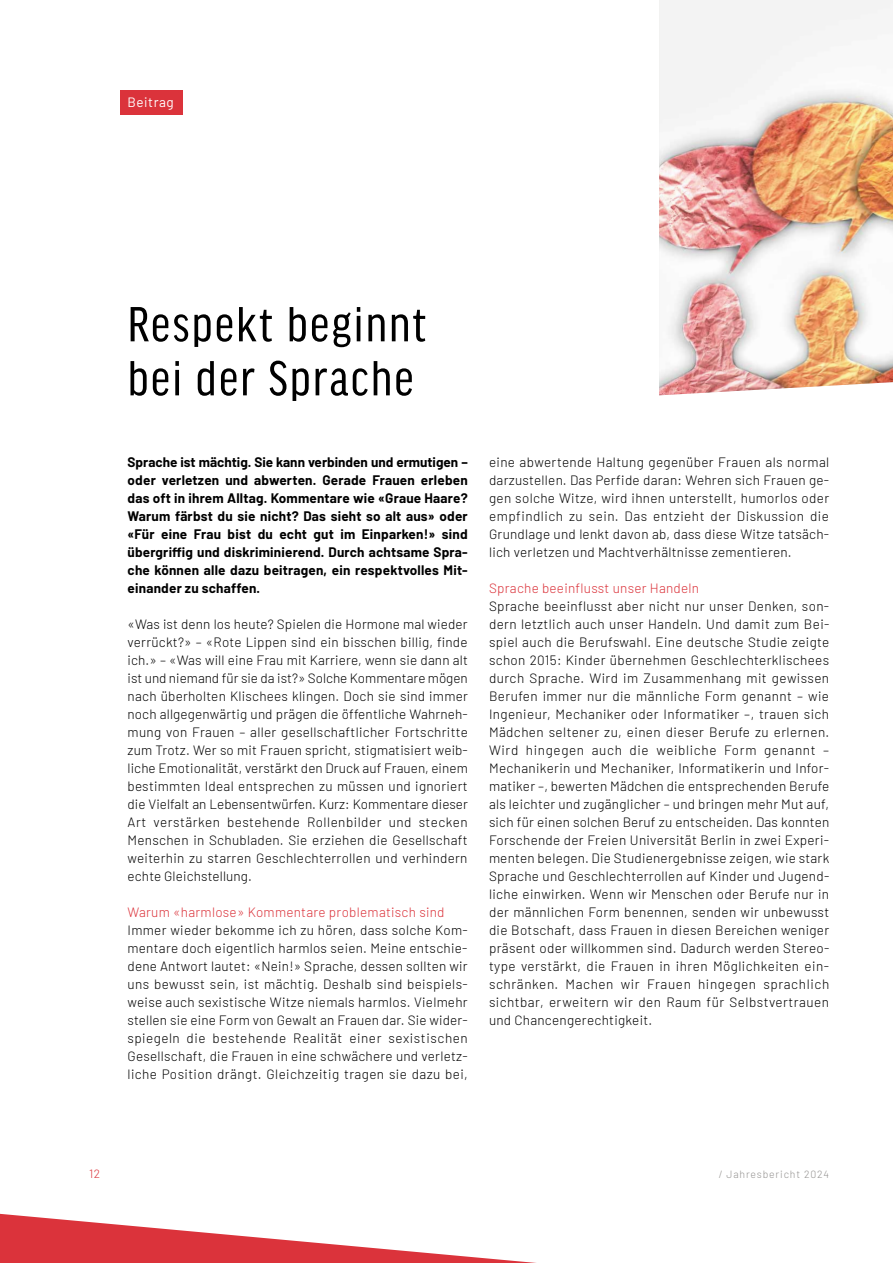
<style>
.page{position:relative;width:893px;height:1263px;background:#fff}
.page>*{position:absolute;margin:0;border:0;box-sizing:border-box;transform-origin:0 0}
.t1{font:condensed 52.5px/54px "Good Headline Pro";letter-spacing:.04em;color:#000}
.t2{font:300 13.5px/18px "Barlow";letter-spacing:.02em;color:#000;text-align:justify}
.t3{font:700 13.5px/18px "Barlow";letter-spacing:.015em;color:#000;text-align:justify}
.t4{font:300 13.5px "Barlow";letter-spacing:.02em;color:#db333b}
.t5{font:13.5px "Barlow";letter-spacing:.04em;color:#fff}
.t6{font:300 12px "Barlow";color:#db333b}
.t7{font:300 10.5px "Barlow";letter-spacing:.08em;color:#949290}
</style>
<div class="page">
<img style="left:659px;top:0;width:234px;height:395px">
<svg style="left:0;top:1213px;width:536px;height:50px"></svg>
<div style="left:120px;top:90px;width:62px;height:25px;background:#db333b"></div>
<p class="t5" style="left:128px;top:93px;width:48px">Beitrag</p>
<h1 class="t1" style="left:128px;top:297px;width:300px">Respekt beginnt bei der Sprache</h1>
<p class="t3" style="left:128px;top:452px;width:342px">Sprache ist mächtig. Sie kann verbinden und ermutigen – oder verletzen und abwerten. Gerade Frauen erleben das oft in ihrem Alltag. Kommentare wie «Graue Haare?<br>Warum färbst du sie nicht? Das sieht so alt aus» oder «Für eine Frau bist du echt gut im Einparken!» sind übergriffig und diskriminierend. Durch achtsame Spra&shy;che können alle dazu beitragen, ein respektvolles Mit&shy;einander zu schaffen.</p>
<p class="t2" style="left:128px;top:614px;width:342px">«Was ist denn los heute? Spielen die Hormone mal wieder verrückt?» – «Rote Lippen sind ein bisschen billig, finde ich.» – «Was will eine Frau mit Karriere, wenn sie dann alt ist und niemand für sie da ist?» Solche Kommentare mögen nach überholten Klischees klingen. Doch sie sind immer noch allgegenwärtig und prägen die öffentliche Wahrneh&shy;mung von Frauen – aller gesellschaftlicher Fortschritte zum Trotz. Wer so mit Frauen spricht, stigmatisiert weib&shy;liche Emotionalität, verstärkt den Druck auf Frauen, einem bestimmten Ideal entsprechen zu müssen und ignoriert die Vielfalt an Lebensentwürfen. Kurz: Kommentare dieser Art verstärken bestehende Rollenbilder und stecken Menschen in Schubladen. Sie erziehen die Gesellschaft weiterhin zu starren Geschlechterrollen und verhindern echte Gleichstellung.</p>
<p class="t4" style="left:128px;top:903px;width:318px">Warum «harmlose» Kommentare problematisch sind</p>
<p class="t2" style="left:128px;top:920px;width:342px">Immer wieder bekomme ich zu hören, dass solche Kom&shy;mentare doch eigentlich harmlos seien. Meine entschie&shy;dene Antwort lautet: «Nein!» Sprache, dessen sollten wir uns bewusst sein, ist mächtig. Deshalb sind beispiels&shy;weise auch sexistische Witze niemals harmlos. Vielmehr stellen sie eine Form von Gewalt an Frauen dar. Sie wider&shy;spiegeln die bestehende Realität einer sexistischen Gesellschaft, die Frauen in eine schwächere und verletz&shy;liche Position drängt. Gleichzeitig tragen sie dazu bei,</p>
<p class="t2" style="left:489px;top:452px;width:342px">eine abwertende Haltung gegenüber Frauen als normal darzustellen. Das Perfide daran: Wehren sich Frauen ge&shy;gen solche Witze, wird ihnen unterstellt, humorlos oder empfindlich zu sein. Das entzieht der Diskussion die Grundlage und lenkt davon ab, dass diese Witze tatsäch&shy;lich verletzen und Machtverhältnisse zementieren.</p>
<p class="t4" style="left:489px;top:579px;width:212px">Sprache beeinflusst unser Handeln</p>
<p class="t2" style="left:489px;top:596px;width:342px">Sprache beeinflusst aber nicht nur unser Denken, son&shy;dern letztlich auch unser Handeln. Und damit zum Bei&shy;spiel auch die Berufswahl. Eine deutsche Studie zeigte schon 2015: Kinder übernehmen Geschlechterklischees durch Sprache. Wird im Zusammenhang mit gewissen Berufen immer nur die männliche Form genannt – wie Ingenieur, Mechaniker oder Informatiker –, trauen sich Mädchen seltener zu, einen dieser Berufe zu erlernen.<br>Wird hingegen auch die weibliche Form genannt – Mechanikerin und Mechaniker, Informatikerin und Infor&shy;matiker –, bewerten Mädchen die entsprechenden Berufe als leichter und zugänglicher – und bringen mehr Mut auf, sich für einen solchen Beruf zu entscheiden. Das konnten Forschende der Freien Universität Berlin in zwei Experi&shy;menten belegen. Die Studienergebnisse zeigen, wie stark Sprache und Geschlechterrollen auf Kinder und Jugend&shy;liche einwirken. Wenn wir Menschen oder Berufe nur in der männlichen Form benennen, senden wir unbewusst die Botschaft, dass Frauen in diesen Bereichen weniger präsent oder willkommen sind. Dadurch werden Stereo&shy;type verstärkt, die Frauen in ihren Möglichkeiten ein&shy;schränken. Machen wir Frauen hingegen sprachlich sichtbar, erweitern wir den Raum für Selbstvertrauen und Chancengerechtigkeit.</p>
<p class="t6" style="left:89px;top:1165px;width:13px">12</p>
<p class="t7" style="left:719px;top:1167px;width:112px">/ Jahresbericht 2024</p>
</div>
